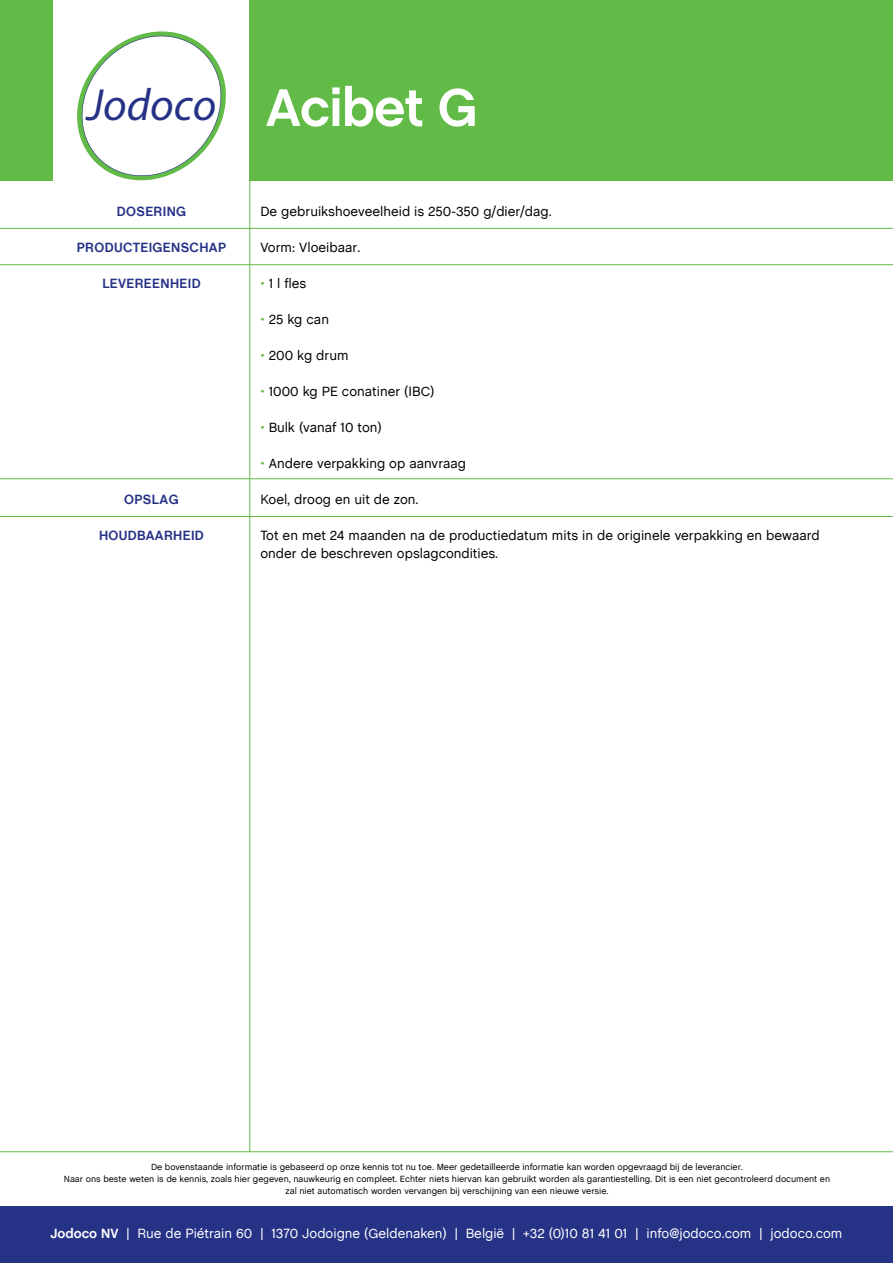
<style>
.page{position:relative;width:893px;height:1263px;background:#fff}
.page>*{position:absolute;margin:0;border:0;box-sizing:border-box;transform-origin:0 0}
.t1{font:700 54px "Chalet";letter-spacing:-.02em;color:#fff}
.t2{font:italic 45.3px "Myriad Pro";color:#263286}
.t3{font:13.5px/18px "Chalet";color:#000}
.t4{font:13.5px "Chalet";color:#fff}
.t5{font:700 13.5px "Chalet";letter-spacing:.025em;color:#263286}
.t6{font:9px/12px "Chalet";color:#000;text-align:center}
.s1{color:#62bb46}
.s2{font-weight:700}
</style>
<div class="page">
<hr style="left:249px;top:102px;width:1px;height:1050px;background:#62bb46">
<hr style="left:0;top:264px;width:893px;height:1px;background:#62bb46">
<hr style="left:0;top:478px;width:893px;height:1px;background:#62bb46">
<hr style="left:0;top:516px;width:893px;height:1px;background:#62bb46">
<hr style="left:0;top:228px;width:893px;height:1px;background:#62bb46">
<hr style="left:0;top:1151px;width:893px;height:1px;background:#62bb46">
<div style="left:0;top:0;width:893px;height:180px;background:#62bb46"></div>
<div style="left:54px;top:0;width:195px;height:198px;background:#fff"></div>
<svg style="left:77px;top:31px;width:149px;height:149px"></svg>
<div style="left:0;top:1206px;width:893px;height:57px;background:#263286"></div>
<h2 class="t2" style="left:87px;top:77px;width:131px">Jodoco</h2>
<h3 class="t5" style="left:117px;top:203px;width:71px">DOSERING</h3>
<h3 class="t5" style="left:77px;top:239px;width:151px">PRODUCTEIGENSCHAP</h3>
<h3 class="t5" style="left:102px;top:275px;width:100px">LEVEREENHEID</h3>
<h3 class="t5" style="left:124px;top:491px;width:56px">OPSLAG</h3>
<h3 class="t5" style="left:99px;top:527px;width:106px">HOUDBAARHEID</h3>
<h1 class="t1" style="left:266px;top:76px;width:213px">Acibet G</h1>
<h3 class="t3" style="left:260px;top:201px;width:293px">De gebruikshoeveelheid is 250-350 g/dier/dag.</h3>
<h3 class="t3" style="left:260px;top:237px;width:101px">Vorm: Vloeibaar.</h3>
<h3 class="t3" style="left:260px;top:273px;width:47px"><span class="s1">•</span> 1 l fles</h3>
<h3 class="t3" style="left:260px;top:309px;width:70px"><span class="s1">•</span> 25 kg can</h3>
<h3 class="t3" style="left:260px;top:345px;width:90px"><span class="s1">•</span> 200 kg drum</h3>
<h3 class="t3" style="left:260px;top:381px;width:175px"><span class="s1">•</span> 1000 kg PE conatiner (IBC)</h3>
<h3 class="t3" style="left:260px;top:417px;width:123px"><span class="s1">•</span> Bulk (vanaf 10 ton)</h3>
<h3 class="t3" style="left:260px;top:453px;width:207px"><span class="s1">•</span> Andere verpakking op aanvraag</h3>
<h3 class="t3" style="left:260px;top:489px;width:160px">Koel, droog en uit de zon.</h3>
<h3 class="t3" style="left:260px;top:525px;width:561px">Tot en met 24 maanden na de productiedatum mits in de originele verpakking en bewaard onder de beschreven opslagcondities.</h3>
<p class="t6" style="left:64px;top:1160px;width:768px">De bovenstaande informatie is gebaseerd op onze kennis tot nu toe. Meer gedetailleerde informatie kan worden opgevraagd bij de leverancier.<br>Naar ons beste weten is de kennis, zoals hier gegeven, nauwkeurig en compleet. Echter niets hiervan kan gebruikt worden als garantiestelling. Dit is een niet gecontroleerd document en zal niet automatisch worden vervangen bij verschijning van een nieuwe versie.</p>
<h3 class="t4" style="left:50px;top:1223px;width:794px"><span class="s2">Jodoco NV</span> | Rue de Piétrain 60 | 1370 Jodoigne (Geldenaken) | België | +32 (0)10 81 41 01 | info@jodoco.com | jodoco.com</h3>
</div>
